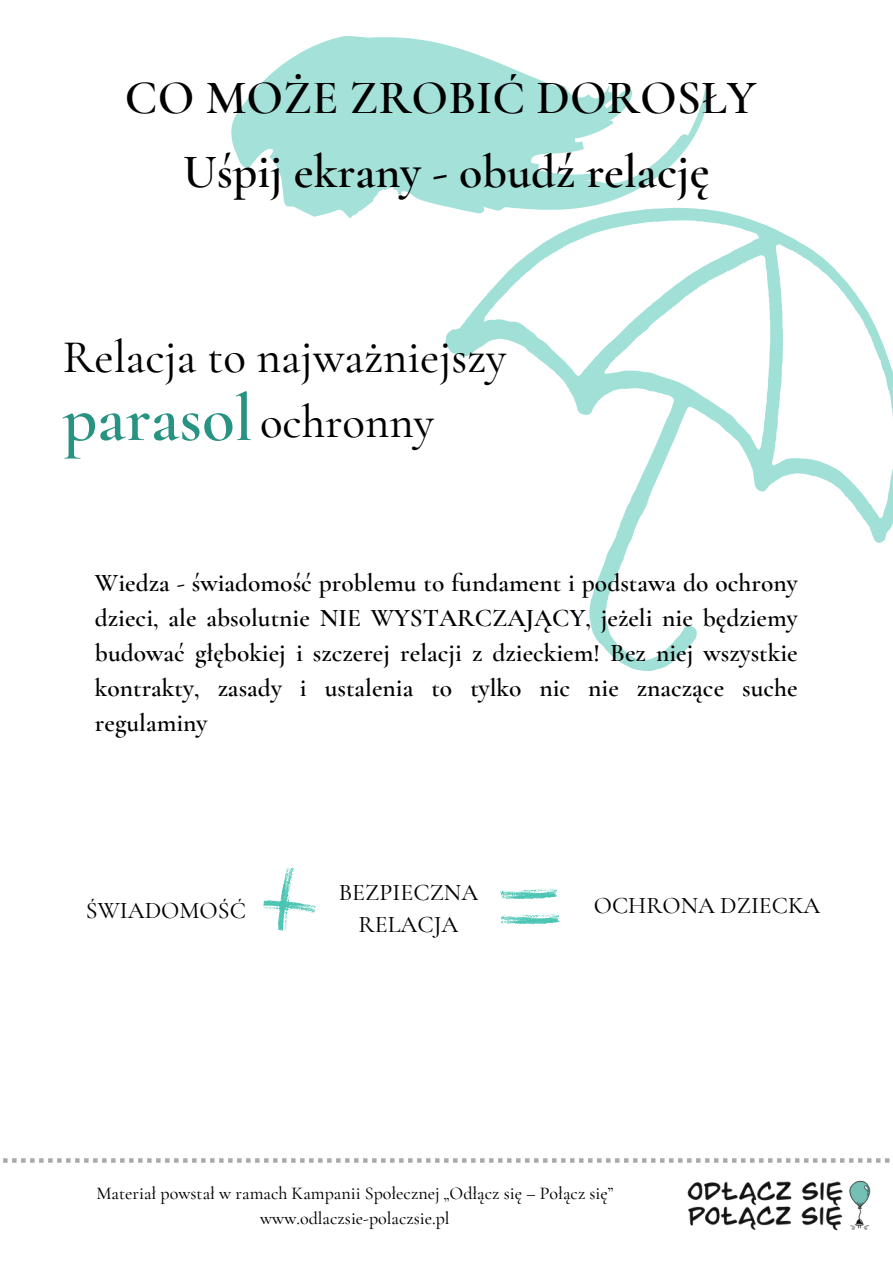
<style>
.page{position:relative;width:893px;height:1264px;background:#fff}
.page>*{position:absolute;margin:0;border:0;box-sizing:border-box;transform-origin:0 0}
.t1{font:600 67.5px "Cormorant Garamond";color:#289283}
.t2{font:600 48px "Cormorant Garamond";color:#000}
.t3{font:500 46.8px "Cormorant Garamond";color:#000}
.t4{font:600 25.5px/34.8px "Cormorant Garamond";color:#000;text-align:justify}
.t5{font:500 23.85px/32.5px "Cormorant Garamond";color:#000;text-align:center}
.t6{font:500 23.7px "Cormorant Garamond";color:#000}
.t7{font:500 18px "Cormorant Garamond";color:#000}
</style>
<div class="page">
<img style="left:687px;top:1180px;width:184px;height:51px">
<svg style="left:3px;top:1158px;width:886px;height:4px"></svg>
<svg style="left:231px;top:36px;width:476px;height:182px;fill:#a4e1d9"></svg>
<svg style="left:355px;top:127px;width:537px;height:544px"></svg>
<svg style="left:263px;top:867px;width:53px;height:64px"></svg>
<svg style="left:500px;top:888px;width:59px;height:36px"></svg>
<p class="t2" style="left:125px;top:68px;width:633px">CO MOŻE ZROBIĆ DOROSŁY</p>
<p class="t2" style="left:183px;top:143px;width:528px">Uśpij ekrany - obudź relację</p>
<p class="t3" style="left:63px;top:328px;width:445px">Relacja to najważniejszy</p>
<p class="t1" style="left:63px;top:377px;width:191px">parasol</p>
<p class="t3" style="left:260px;top:393px;width:175px">ochronny</p>
<p class="t4" style="left:95px;top:565px;width:704px">Wiedza - świadomość problemu to fundament i podstawa do ochrony dzieci, ale absolutnie NIE WYSTARCZAJĄCY, jeżeli nie będziemy budować głębokiej i szczerej relacji z dzieckiem! Bez niej wszystkie kontrakty, zasady i ustalenia to tylko nic nie znaczące suche regulaminy</p>
<p class="t5" style="left:86px;top:893px;width:157px">ŚWIADOMOŚĆ</p>
<p class="t5" style="left:339px;top:875px;width:141px">BEZPIECZNA<br>RELACJA</p>
<p class="t6" style="left:593px;top:891px;width:228px">OCHRONA DZIECKA</p>
<p class="t7" style="left:96px;top:1182px;width:518px">Materiał powstał w ramach Kampanii Społecznej „Odłącz się – Połącz się”</p>
<p class="t7" style="left:260px;top:1207px;width:191px">www.odlaczsie-polaczsie.pl</p>
</div>
